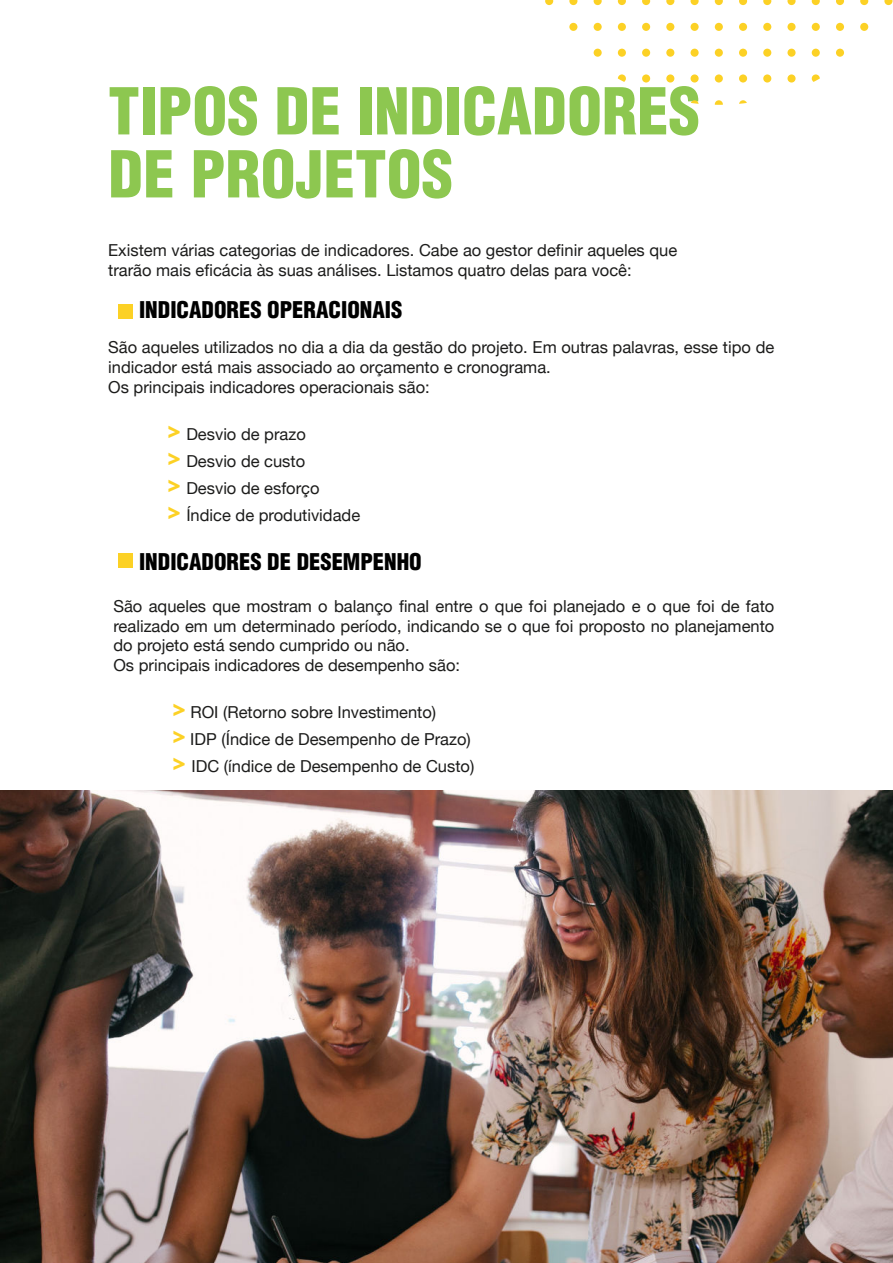
<style>
.page{position:relative;width:893px;height:1263px;background:#fff}
.page>*{position:absolute;margin:0;border:0;box-sizing:border-box;transform-origin:0 0}
.t1{font:900 condensed 63px/63px "Helvetica";color:#8dc750}
.t2{font:900 condensed 22.5px "Helvetica";color:#000}
.t3{font:16.5px/19.8px "Helvetica Neue";color:#1c1c1b}
.s1{font-family:"Open Sans";font-weight:800;font-size:22.5px;color:#fcd125}
</style>
<div class="page">
<img style="left:0;top:791px;width:893px;height:472px">
<svg style="left:545px;top:0;width:8px;height:5px"></svg>
<svg style="left:569px;top:0;width:8px;height:5px"></svg>
<svg style="left:594px;top:0;width:8px;height:5px"></svg>
<svg style="left:618px;top:0;width:8px;height:5px"></svg>
<svg style="left:642px;top:0;width:8px;height:5px"></svg>
<svg style="left:666px;top:0;width:8px;height:5px"></svg>
<svg style="left:691px;top:0;width:8px;height:5px"></svg>
<svg style="left:715px;top:0;width:8px;height:5px"></svg>
<svg style="left:739px;top:0;width:8px;height:5px"></svg>
<svg style="left:763px;top:0;width:8px;height:5px"></svg>
<svg style="left:787px;top:0;width:9px;height:5px"></svg>
<svg style="left:812px;top:0;width:8px;height:5px"></svg>
<svg style="left:836px;top:0;width:8px;height:5px"></svg>
<svg style="left:860px;top:0;width:8px;height:5px"></svg>
<svg style="left:884px;top:0;width:8px;height:5px"></svg>
<div style="left:569px;top:23px;width:8px;height:8px;background:#fcd125;border-radius:50%"></div>
<div style="left:594px;top:23px;width:8px;height:8px;background:#fcd125;border-radius:50%"></div>
<div style="left:618px;top:23px;width:8px;height:8px;background:#fcd125;border-radius:50%"></div>
<div style="left:642px;top:23px;width:8px;height:8px;background:#fcd125;border-radius:50%"></div>
<div style="left:666px;top:23px;width:8px;height:8px;background:#fcd125;border-radius:50%"></div>
<div style="left:691px;top:23px;width:8px;height:8px;background:#fcd125;border-radius:50%"></div>
<div style="left:715px;top:23px;width:8px;height:8px;background:#fcd125;border-radius:50%"></div>
<div style="left:739px;top:23px;width:8px;height:8px;background:#fcd125;border-radius:50%"></div>
<div style="left:763px;top:23px;width:8px;height:8px;background:#fcd125;border-radius:50%"></div>
<div style="left:787px;top:23px;width:9px;height:8px;background:#fcd125;border-radius:50%"></div>
<div style="left:812px;top:23px;width:8px;height:8px;background:#fcd125;border-radius:50%"></div>
<div style="left:836px;top:23px;width:8px;height:8px;background:#fcd125;border-radius:50%"></div>
<div style="left:860px;top:23px;width:8px;height:8px;background:#fcd125;border-radius:50%"></div>
<div style="left:594px;top:49px;width:8px;height:8px;background:#fcd125;border-radius:50%"></div>
<div style="left:618px;top:49px;width:8px;height:8px;background:#fcd125;border-radius:50%"></div>
<div style="left:642px;top:49px;width:8px;height:8px;background:#fcd125;border-radius:50%"></div>
<div style="left:666px;top:49px;width:8px;height:8px;background:#fcd125;border-radius:50%"></div>
<div style="left:691px;top:49px;width:8px;height:8px;background:#fcd125;border-radius:50%"></div>
<div style="left:715px;top:49px;width:8px;height:8px;background:#fcd125;border-radius:50%"></div>
<div style="left:739px;top:49px;width:8px;height:8px;background:#fcd125;border-radius:50%"></div>
<div style="left:763px;top:49px;width:8px;height:8px;background:#fcd125;border-radius:50%"></div>
<div style="left:787px;top:49px;width:9px;height:8px;background:#fcd125;border-radius:50%"></div>
<div style="left:812px;top:49px;width:8px;height:8px;background:#fcd125;border-radius:50%"></div>
<div style="left:836px;top:49px;width:8px;height:8px;background:#fcd125;border-radius:50%"></div>
<svg style="left:618px;top:74px;width:8px;height:8px"></svg>
<div style="left:642px;top:74px;width:8px;height:9px;background:#fcd125;border-radius:50%"></div>
<div style="left:666px;top:74px;width:8px;height:9px;background:#fcd125;border-radius:50%"></div>
<div style="left:691px;top:74px;width:8px;height:9px;background:#fcd125;border-radius:50%"></div>
<div style="left:715px;top:74px;width:8px;height:9px;background:#fcd125;border-radius:50%"></div>
<div style="left:739px;top:74px;width:8px;height:9px;background:#fcd125;border-radius:50%"></div>
<div style="left:763px;top:74px;width:8px;height:9px;background:#fcd125;border-radius:50%"></div>
<svg style="left:787px;top:74px;width:9px;height:9px"></svg>
<svg style="left:812px;top:74px;width:8px;height:8px"></svg>
<svg style="left:691px;top:100px;width:8px;height:4px"></svg>
<svg style="left:715px;top:100px;width:8px;height:5px"></svg>
<svg style="left:739px;top:100px;width:8px;height:4px"></svg>
<div style="left:118px;top:304px;width:14px;height:15px;background:#fcd125"></div>
<div style="left:118px;top:553px;width:14px;height:15px;background:#fcd125"></div>
<h1 class="t1" style="left:108px;top:80px;width:593px">TIPOS DE INDICADORES<br>DE PROJETOS</h1>
<p class="t3" style="left:108px;top:240px;width:570px">Existem várias categorias de indicadores. Cabe ao gestor definir aqueles que trarão mais eficácia às suas análises. Listamos quatro delas para você:</p>
<h2 class="t2" style="left:139px;top:296px;width:265px">INDICADORES OPERACIONAIS</h2>
<p class="t3" style="left:108px;top:338px;width:668px">São aqueles utilizados no dia a dia da gestão do projeto. Em outras palavras, esse tipo de indicador está mais associado ao orçamento e cronograma.<br>Os principais indicadores operacionais são:</p>
<p class="t3" style="left:168px;top:420px;width:194px;line-height:27px"><span class="s1">&gt;</span> Desvio de prazo<br><span class="s1">&gt;</span> Desvio de custo<br><span class="s1">&gt;</span> Desvio de esforço<br><span class="s1">&gt;</span> Índice de produtividade</p>
<h2 class="t2" style="left:139px;top:548px;width:284px">INDICADORES DE DESEMPENHO</h2>
<p class="t3" style="left:113px;top:596px;width:662px">São aqueles que mostram o balanço final entre o que foi planejado e o que foi de fato realizado em um determinado período, indicando se o que foi proposto no planejamento do projeto está sendo cumprido ou não.<br>Os principais indicadores de desempenho são:</p>
<p class="t3" style="left:173px;top:699px;width:303px;line-height:27px"><span class="s1">&gt;</span> ROI (Retorno sobre Investimento)<br><span class="s1">&gt;</span> IDP (Índice de Desempenho de Prazo) <span class="s1">&gt;</span> IDC (índice de Desempenho de Custo)</p>
</div>
